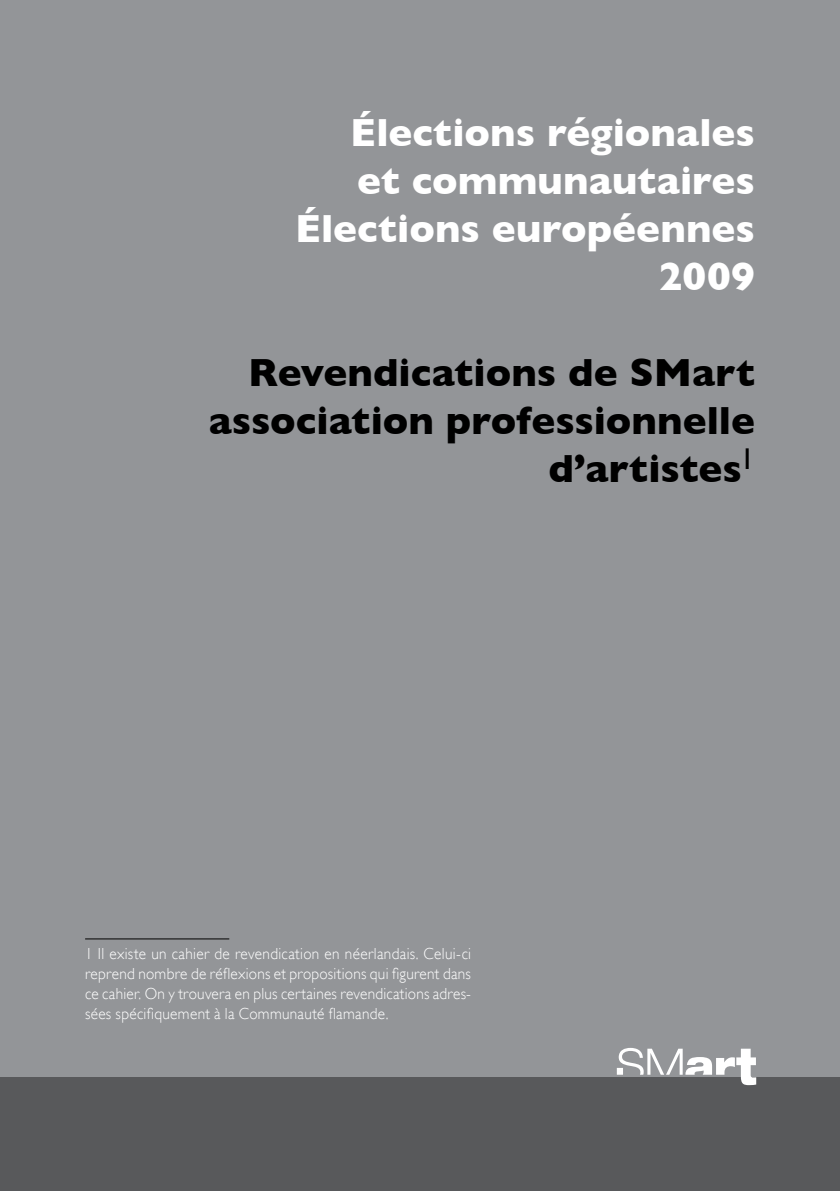
<style>
.page{position:relative;width:840px;height:1191px;background:#fff}
.page>*{position:absolute;margin:0;border:0;box-sizing:border-box;transform-origin:0 0}
.t1{font:700 40px/48px "Gill Sans";color:#fff;text-align:right}
.t2{font:700 40px/48px "Gill Sans";color:#000;text-align:right}
.t3{font:300 16px/20px "Gill Sans";letter-spacing:.02em;color:#fff;text-align:justify;scale:.95 1}
</style>
<div class="page">
<div style="left:0;top:0;width:839px;height:1087px;background:#939598"></div>
<div style="left:0;top:1077px;width:839px;height:114px;background:#58595b"></div>
<svg style="left:616px;top:1048px;width:139px;height:37px"></svg>
<hr style="left:85px;top:938px;width:144px;height:1px;background:#000">
<h1 class="t1" style="left:295px;top:108px;width:461px">Élections régionales<br>et communautaires<br>Élections européennes<br>2009</h1>
<h1 class="t2" style="left:209px;top:348px;width:547px">Revendications de SMart association professionnelle d’artistes<sup>1</sup></h1>
<p class="t3" style="left:85px;top:943px;width:407px">1 Il existe un cahier de revendication en néerlandais. Celui-ci reprend nombre de réflexions et propositions qui figurent dans ce cahier. On y trouvera en plus certaines revendications adres&shy;sées spécifiquement à la Communauté flamande.</p>
</div>
